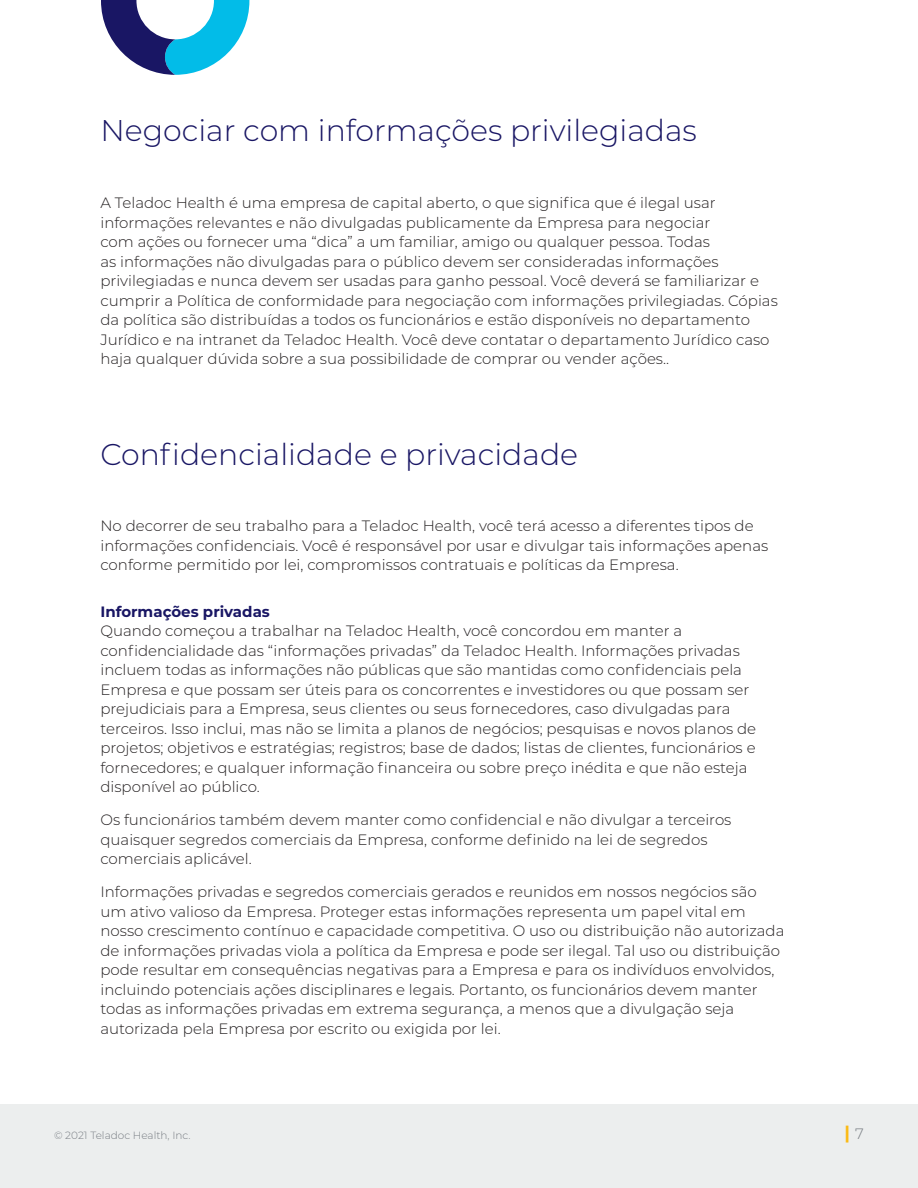
<style>
.page{position:relative;width:918px;height:1188px;background:#fff}
.page>*{position:absolute;margin:0;border:0;box-sizing:border-box;transform-origin:0 0}
.t1{font:300 30px "Montserrat";color:#191664}
.t2{font:700 18px "Montserrat";color:#fcba13}
.t3{font:300 15px/19.5px "Montserrat";color:#231f20}
.t4{font:700 15px "Montserrat";color:#191664}
.t5{font:300 10.5px "Montserrat";color:#787d83}
.s1{font-weight:300;font-size:15px;color:#787d83}
</style>
<div class="page">
<div style="left:0;top:1104px;width:918px;height:84px;background:#eceeee"></div>
<svg style="left:101px;top:0;width:148px;height:75px"></svg>
<p class="t1" style="left:100px;top:110px;width:598px">Negociar com informações privilegiadas</p>
<p class="t3" style="left:100px;top:193px;width:679px">A Teladoc Health é uma empresa de capital aberto, o que significa que é ilegal usar informações relevantes e não divulgadas publicamente da Empresa para negociar<br>com ações ou fornecer uma “dica” a um familiar, amigo ou qualquer pessoa. Todas<br>as informações não divulgadas para o público devem ser consideradas informações privilegiadas e nunca devem ser usadas para ganho pessoal. Você deverá se familiarizar e cumprir a Política de conformidade para negociação com informações privilegiadas. Cópias da política são distribuídas a todos os funcionários e estão disponíveis no departamento Jurídico e na intranet da Teladoc Health. Você deve contatar o departamento Jurídico caso haja qualquer dúvida sobre a sua possibilidade de comprar ou vender ações..</p>
<p class="t1" style="left:100px;top:434px;width:479px">Confidencialidade e privacidade</p>
<p class="t3" style="left:100px;top:516px;width:669px">No decorrer de seu trabalho para a Teladoc Health, você terá acesso a diferentes tipos de informações confidenciais. Você é responsável por usar e divulgar tais informações apenas conforme permitido por lei, compromissos contratuais e políticas da Empresa.</p>
<p class="t4" style="left:100px;top:601px;width:171px">Informações privadas</p>
<p class="t3" style="left:100px;top:621px;width:657px">Quando começou a trabalhar na Teladoc Health, você concordou em manter a confidencialidade das “informações privadas” da Teladoc Health. Informações privadas incluem todas as informações não públicas que são mantidas como confidenciais pela Empresa e que possam ser úteis para os concorrentes e investidores ou que possam ser prejudiciais para a Empresa, seus clientes ou seus fornecedores, caso divulgadas para terceiros. Isso inclui, mas não se limita a planos de negócios; pesquisas e novos planos de projetos; objetivos e estratégias; registros; base de dados; listas de clientes, funcionários e fornecedores; e qualquer informação financeira ou sobre preço inédita e que não esteja disponível ao público.</p>
<p class="t3" style="left:100px;top:810px;width:633px">Os funcionários também devem manter como confidencial e não divulgar a terceiros quaisquer segredos comerciais da Empresa, conforme definido na lei de segredos comerciais aplicável.</p>
<p class="t3" style="left:100px;top:882px;width:686px">Informações privadas e segredos comerciais gerados e reunidos em nossos negócios são um ativo valioso da Empresa. Proteger estas informações representa um papel vital em nosso crescimento contínuo e capacidade competitiva. O uso ou distribuição não autorizada de informações privadas viola a política da Empresa e pode ser ilegal. Tal uso ou distribuição pode resultar em consequências negativas para a Empresa e para os indivíduos envolvidos, incluindo potenciais ações disciplinares e legais. Portanto, os funcionários devem manter todas as informações privadas em extrema segurança, a menos que a divulgação seja autorizada pela Empresa por escrito ou exigida por lei.</p>
<p class="t5" style="left:54px;top:1128px;width:138px">© 2021 Teladoc Health, Inc.</p>
<p class="t2" style="left:845px;top:1120px;width:21px">| <span class="s1">7</span></p>
</div>
